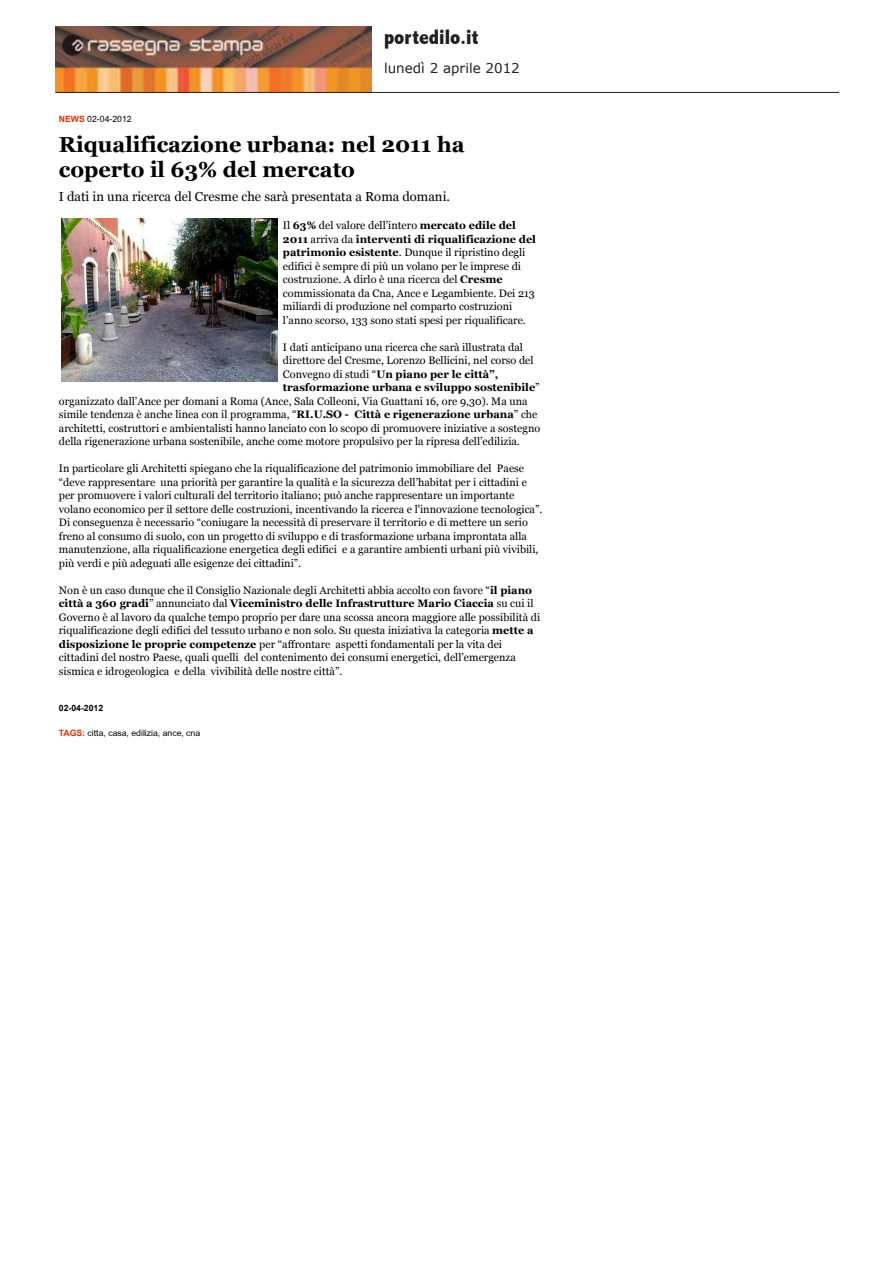
<style>
.page{position:relative;width:893px;height:1263px;background:#fff}
.page>*{position:absolute;margin:0;border:0;box-sizing:border-box;transform-origin:0 0}
.t1{font:700 21.75px/25px "Georgia";color:#000}
.t2{font:800 condensed 21px "Abadi";color:#231f20}
.t3{font:13.5px "Verdana";color:#231f20}
.t4{font:13.05px "Georgia";color:#000}
.t5{font:10.8px/13.5px "Georgia";color:#000}
.t6{font:700 10.8px "Georgia";color:#000}
.t7{font:8.7px "Arial";color:#000}
.t8{font:700 8.7px "Arial";color:#000}
.s1{font-weight:700;color:#f12b00}
.s2{font-weight:700}
.s3{font-weight:400}
</style>
<div class="page">
<img style="left:56px;top:26px;width:315px;height:65px">
<hr style="left:55px;top:92px;width:784px;height:1px;background:#231f20">
<img style="left:61px;top:219px;width:217px;height:162px">
<h2 class="t2" style="left:384px;top:26px;width:96px">portedilo.it</h2>
<p class="t3" style="left:384px;top:59px;width:137px">lunedì 2 aprile 2012</p>
<p class="t7" style="left:59px;top:115px;width:74px"><span class="s1">NEWS</span> 02-04-2012</p>
<h1 class="t1" style="left:59px;top:132px;width:407px">Riqualificazione urbana: nel 2011 ha coperto il 63% del mercato</h1>
<p class="t4" style="left:59px;top:189px;width:393px">I dati in una ricerca del Cresme che sarà presentata a Roma domani.</p>
<p class="t5" style="left:283px;top:219px;width:255px">Il <span class="s2">63%</span> del valore dell’intero <span class="s2">mercato edile del 2011</span> arriva da <span class="s2">interventi di riqualificazione del patrimonio esistente</span>. Dunque il ripristino degli edifici è sempre di più un volano per le imprese di costruzione. A dirlo è una ricerca del <span class="s2">Cresme </span>commissionata da Cna, Ance e Legambiente. Dei 213 miliardi di produzione nel comparto costruzioni l’anno scorso, 133 sono stati spesi per riqualificare.</p>
<p class="t5" style="left:283px;top:340px;width:241px">I dati anticipano una ricerca che sarà illustrata dal</p>
<p class="t5" style="left:283px;top:354px;width:252px">direttore del Cresme, Lorenzo Bellicini, nel corso del</p>
<p class="t6" style="left:283px;top:368px;width:217px"><span class="s3">Convegno di studi “</span>Un piano per le città”,</p>
<p class="t6" style="left:283px;top:381px;width:258px">trasformazione urbana e sviluppo sostenibile<span class="s3">”</span></p>
<p class="t5" style="left:59px;top:394px;width:470px">organizzato dall’Ance per domani a Roma (Ance, Sala Colleoni, Via Guattani 16, ore 9,30). Ma una</p>
<p class="t5" style="left:59px;top:408px;width:480px">simile tendenza è anche linea con il programma, “<span class="s2">RI.U.SO - Città e rigenerazione urbana</span>” che</p>
<p class="t5" style="left:59px;top:421px;width:483px">architetti, costruttori e ambientalisti hanno lanciato con lo scopo di promuovere iniziative a sostegno</p>
<p class="t5" style="left:59px;top:435px;width:462px">della rigenerazione urbana sostenibile, anche come motore propulsivo per la ripresa dell’edilizia.</p>
<p class="t5" style="left:59px;top:462px;width:485px">In particolare gli Architetti spiegano che la riqualificazione del patrimonio immobiliare del Paese “deve rappresentare una priorità per garantire la qualità e la sicurezza dell’habitat per i cittadini e per promuovere i valori culturali del territorio italiano; può anche rappresentare un importante volano economico per il settore delle costruzioni, incentivando la ricerca e l'innovazione tecnologica”.<br>Di conseguenza è necessario “coniugare la necessità di preservare il territorio e di mettere un serio freno al consumo di suolo, con un progetto di sviluppo e di trasformazione urbana improntata alla manutenzione, alla riqualificazione energetica degli edifici e a garantire ambienti urbani più vivibili, più verdi e più adeguati alle esigenze dei cittadini”.</p>
<p class="t5" style="left:59px;top:583px;width:483px">Non è un caso dunque che il Consiglio Nazionale degli Architetti abbia accolto con favore “<span class="s2">il piano città a 360 gradi</span>” annunciato dal <span class="s2">Viceministro delle Infrastrutture Mario Ciaccia</span> su cui il Governo è al lavoro da qualche tempo proprio per dare una scossa ancora maggiore alle possibilità di riqualificazione degli edifici del tessuto urbano e non solo. Su questa iniziativa la categoria <span class="s2">mette a disposizione le proprie competenze</span> per “affrontare aspetti fondamentali per la vita dei cittadini del nostro Paese, quali quelli del contenimento dei consumi energetici, dell’emergenza sismica e idrogeologica e della vivibilità delle nostre città”.</p>
<p class="t8" style="left:59px;top:703px;width:46px">02-04-2012</p>
<p class="t7" style="left:59px;top:729px;width:143px"><span class="s1">TAGS:</span> citta, casa, edilizia, ance, cna</p>
</div>
